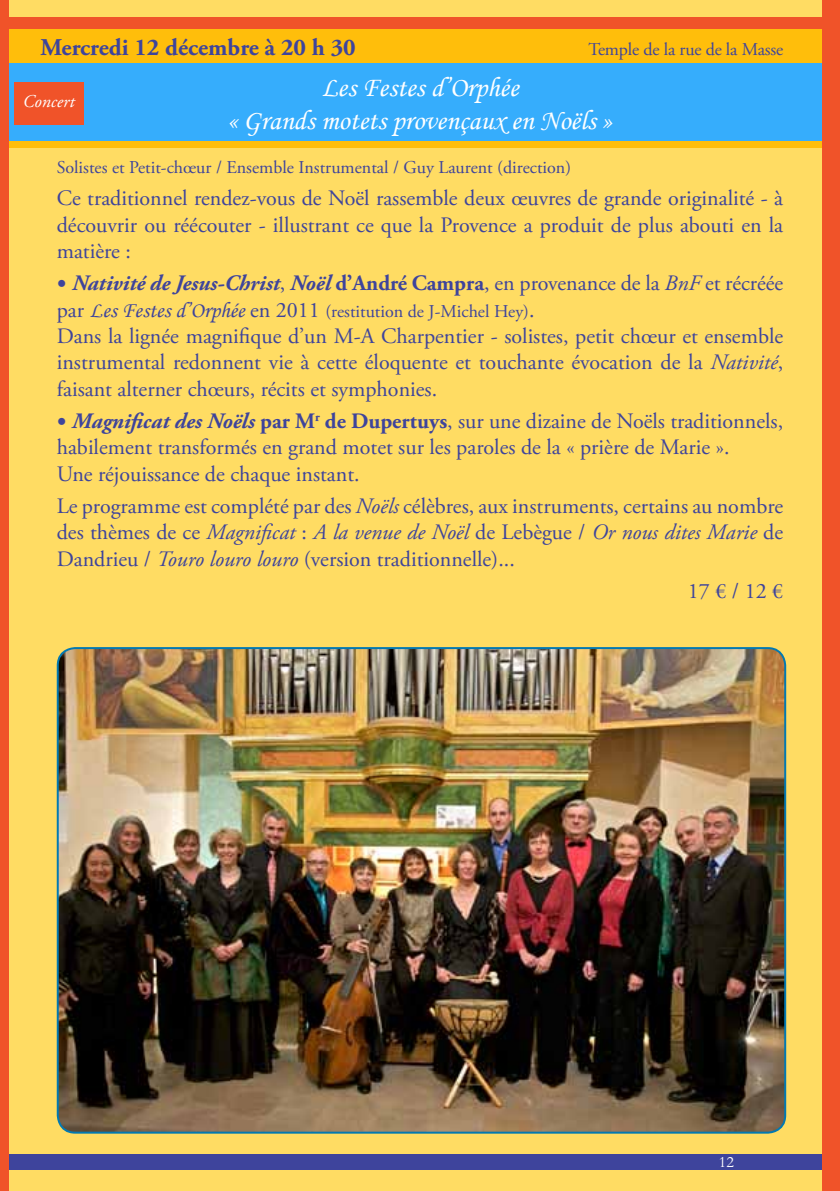
<style>
.page{position:relative;width:840px;height:1191px;background:#fff}
.page>*{position:absolute;margin:0;border:0;box-sizing:border-box;transform-origin:0 0}
.t1{font:28px/33.6px "Monotype Corsiva";color:#fff;text-align:center}
.t2{font:700 24px "Adobe Garamond Pro";color:#3e449c}
.t3{font:22px/26.4px "Adobe Garamond Pro";color:#3e449c;text-align:justify}
.t4{font:18px "Adobe Garamond Pro";color:#3e449c}
.t5{font:italic 18px "Adobe Garamond Pro";color:#fff}
.t6{font:16px "Garamond";color:#fff}
.s1{font-weight:700;font-style:italic}
.s2{font-weight:700}
.s3{font-style:italic}
.s4{font-size:22px}
.s5{font-family:"Monotype Corsiva";font-size:22px}
</style>
<div class="page">
<div style="left:0;top:0;width:836px;height:1191px;background:#ffdc63"></div>
<div style="left:0;top:27px;width:839px;height:44px;background:#ffbe0b"></div>
<div style="left:0;top:64px;width:839px;height:79px;background:#36adfc"></div>
<div style="left:14px;top:82px;width:69px;height:43px;background:#f05329"></div>
<img style="left:58px;top:648px;width:726px;height:484px">
<div style="left:0;top:17px;width:839px;height:12px;background:#f05329"></div>
<div style="left:0;top:1154px;width:839px;height:15px;background:#3e449c"></div>
<div style="left:5px;top:141px;width:834px;height:6px;background:#ffbe0b"></div>
<div style="left:822px;top:0;width:17px;height:1191px;background:#f05329"></div>
<div style="left:0;top:0;width:9px;height:1191px;background:#f05329"></div>
<p class="t2" style="left:40px;top:33px;width:316px">Mercredi 12 décembre à 20 h 30</p>
<p class="t4" style="left:588px;top:38px;width:196px">Temple de la rue de la Masse</p>
<p class="t5" style="left:23px;top:91px;width:53px">Concert</p>
<p class="t1" style="left:227px;top:71px;width:386px">Les Festes d’Orphée<br>« Grands motets provençaux en Noëls »</p>
<p class="t4" style="left:57px;top:157px;width:515px">Solistes et Petit-chœur / Ensemble Instrumental / Guy Laurent (direction)</p>
<p class="t3" style="left:57px;top:186px;width:727px">Ce traditionnel rendez-vous de Noël rassemble deux œuvres de grande originalité - à découvrir ou réécouter - illustrant ce que la Provence a produit de plus abouti en la matière :</p>
<p class="t3" style="left:72px;top:271px;width:712px"><span class="s1">Nativité de Jesus-Christ</span>, <span class="s1">Noël</span> <span class="s2">d’André Campra</span>, en provenance de la <span class="s3">BnF</span> et récréée</p>
<p class="t4" style="left:57px;top:300px;width:479px"><span class="s4">par</span> <span class="s5">Les Festes d’Orphée</span> <span class="s4">en 2011</span> (restitution de J-Michel Hey)<span class="s4">.</span></p>
<p class="t3" style="left:57px;top:324px;width:727px">Dans la lignée magnifique d’un M-A Charpentier - solistes, petit chœur et ensemble instrumental redonnent vie à cette éloquente et touchante évocation de la <span class="s3">Nativité</span>, faisant alterner chœurs, récits et symphonies.</p>
<p class="t3" style="left:57px;top:408px;width:727px;text-align:left;text-indent:15px"><span class="s1">Magnificat des Noëls</span> <span class="s2">par M</span><sup>r</sup> <span class="s2">de Dupertuys</span>, sur une dizaine de Noëls traditionnels, habilement transformés en grand motet sur les paroles de la « prière de Marie ».<br>Une réjouissance de chaque instant.</p>
<p class="t3" style="left:57px;top:493px;width:727px">Le programme est complété par des <span class="s3">Noëls</span> célèbres, aux instruments, certains au nombre des thèmes de ce <span class="s3">Magnificat</span> : <span class="s3">A la venue de Noël</span> de Lebègue / <span class="s3">Or nous dites Marie</span> de Dandrieu / <span class="s3">Touro louro louro</span> (version traditionnelle)...</p>
<p class="t3" style="left:687px;top:578px;width:97px">17 € / 12 €</p>
<p class="t6" style="left:718px;top:1151px;width:17px">12</p>
</div>
